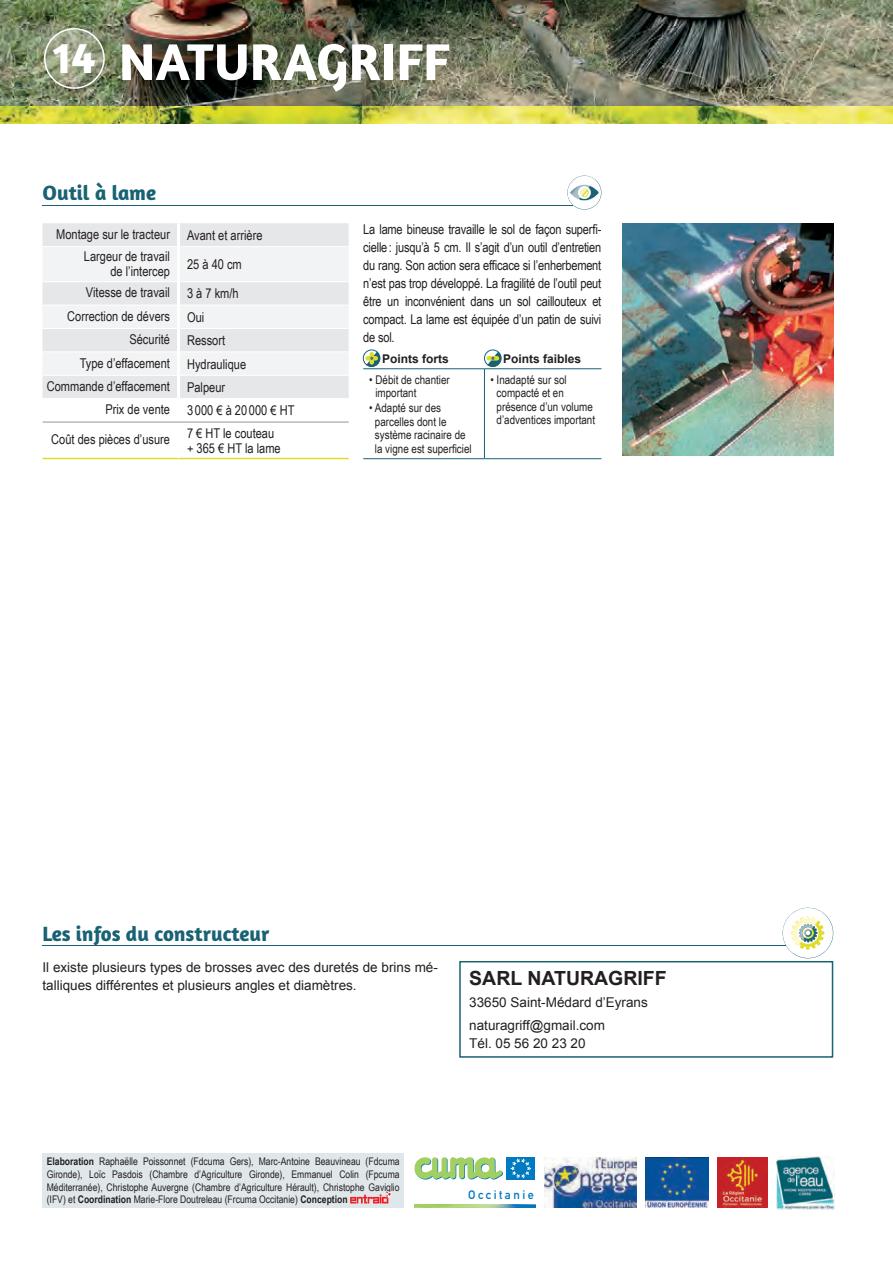
<style>
.page{position:relative;width:893px;height:1263px;background:#fff}
.page>*{position:absolute;margin:0;border:0;box-sizing:border-box;transform-origin:0 0}
.t1{font:700 52.5px "Amaranth";letter-spacing:.01em;color:#fff}
.t2{font:700 45px "Amaranth";color:#fff}
.t3{font:700 21px "Amaranth";color:#186274}
.t4{font:700 19.5px "Arial";color:#231f20}
.t5{font:13.5px/18px "Arial Narrow";color:#231f20;text-align:right}
.t6{font:13.5px/18px "Arial";color:#231f20}
.t7{font:12.15px "DIN Mittelschrift";letter-spacing:.2em;color:#007ac0}
.t8{font:12px/13.5px "Arial Narrow";color:#231f20}
.t9{font:700 12px "Arial";color:#231f20}
.t10{font:10.5px/12.8px "Arial Narrow";color:#231f20;text-align:justify}
.s1{font-weight:700}
</style>
<div class="page">
<img style="left:0;top:0;width:893px;height:106px">
<img style="left:623px;top:223px;width:210px;height:233px">
<div style="left:459px;top:961px;width:374px;height:97px;border:2px solid #186274"></div>
<div style="left:42px;top:223px;width:307px;height:175px;background:#e6e7e9"></div>
<svg style="left:42px;top:247px;width:307px;height:128px"></svg>
<hr style="left:42px;top:246px;width:135px;height:1px;background:#fff">
<hr style="left:180px;top:246px;width:169px;height:1px;background:#fff">
<hr style="left:42px;top:281px;width:135px;height:1px;background:#fff">
<hr style="left:180px;top:281px;width:169px;height:1px;background:#fff">
<hr style="left:42px;top:305px;width:135px;height:1px;background:#fff">
<hr style="left:180px;top:305px;width:169px;height:1px;background:#fff">
<hr style="left:42px;top:328px;width:135px;height:1px;background:#fff">
<hr style="left:180px;top:328px;width:169px;height:1px;background:#fff">
<hr style="left:42px;top:352px;width:135px;height:1px;background:#fff">
<hr style="left:180px;top:352px;width:169px;height:1px;background:#fff">
<hr style="left:42px;top:375px;width:135px;height:1px;background:#fff">
<hr style="left:180px;top:375px;width:169px;height:1px;background:#fff">
<hr style="left:42px;top:458px;width:137px;height:1px;background:#e0dc2e">
<hr style="left:179px;top:458px;width:170px;height:1px;background:#e0dc2e">
<hr style="left:177px;top:223px;width:3px;height:24px;background:#fff">
<hr style="left:177px;top:247px;width:3px;height:35px;background:#fff">
<hr style="left:177px;top:282px;width:3px;height:23px;background:#fff">
<hr style="left:177px;top:305px;width:3px;height:23px;background:#fff">
<hr style="left:177px;top:328px;width:3px;height:24px;background:#fff">
<hr style="left:177px;top:352px;width:3px;height:23px;background:#fff">
<hr style="left:177px;top:375px;width:3px;height:24px;background:#fff">
<hr style="left:42px;top:422px;width:137px;height:1px;background:#939598">
<hr style="left:179px;top:422px;width:170px;height:1px;background:#939598">
<hr style="left:42px;top:945px;width:744px;height:1px;background:#186274">
<hr style="left:363px;top:368px;width:121px;height:1px;background:#186274">
<hr style="left:484px;top:368px;width:117px;height:1px;background:#186274">
<hr style="left:484px;top:369px;width:1px;height:89px;background:#186274">
<hr style="left:363px;top:458px;width:121px;height:1px;background:#186274">
<hr style="left:484px;top:458px;width:117px;height:1px;background:#186274">
<img style="left:45px;top:29px;width:59px;height:59px;border-radius:30px">
<div style="left:44px;top:28px;width:61px;height:61px;border:2px solid #fff;border-radius:50%"></div>
<img style="left:0;top:106px;width:893px;height:17px">
<hr style="left:42px;top:205px;width:531px;height:1px;background:#186274">
<svg style="left:567px;top:176px;width:34px;height:34px"></svg>
<svg style="left:362px;top:349px;width:19px;height:19px"></svg>
<svg style="left:484px;top:349px;width:18px;height:19px"></svg>
<svg style="left:782px;top:908px;width:51px;height:50px"></svg>
<div style="left:42px;top:1153px;width:362px;height:55px;background:#e0e7eb"></div>
<svg style="left:350px;top:1192px;width:41px;height:11px"></svg>
<svg style="left:414px;top:1157px;width:89px;height:23px"></svg>
<div style="left:506px;top:1157px;width:29px;height:22px;background:#007ac0"></div>
<svg style="left:511px;top:1158px;width:20px;height:20px"></svg>
<img style="left:414px;top:1204px;width:121px;height:4px">
<img style="left:776px;top:1156px;width:58px;height:53px">
<img style="left:545px;top:1158px;width:91px;height:50px">
<img style="left:645px;top:1158px;width:64px;height:49px">
<img style="left:717px;top:1158px;width:50px;height:50px">
<h2 class="t2" style="left:53px;top:29px;width:44px">14</h2>
<h1 class="t1" style="left:119px;top:29px;width:332px">NATURAGRIFF</h1>
<h3 class="t3" style="left:42px;top:180px;width:115px">Outil à lame</h3>
<p class="t5" style="left:56px;top:225px;width:115px">Montage sur le tracteur</p>
<p class="t5" style="left:187px;top:226px;width:77px">Avant et arrière</p>
<p class="t5" style="left:84px;top:248px;width:88px;line-height:15px">Largeur de travail de l’intercep</p>
<p class="t5" style="left:187px;top:255px;width:56px">25 à 40 cm</p>
<p class="t5" style="left:86px;top:283px;width:86px">Vitesse de travail</p>
<p class="t5" style="left:187px;top:284px;width:53px">3 à 7 km/h</p>
<p class="t5" style="left:67px;top:307px;width:104px">Correction de dévers</p>
<p class="t5" style="left:187px;top:307px;width:19px">Oui</p>
<p class="t5" style="left:129px;top:330px;width:42px">Sécurité</p>
<p class="t5" style="left:187px;top:331px;width:40px">Ressort</p>
<p class="t5" style="left:80px;top:353px;width:92px">Type d’effacement</p>
<p class="t5" style="left:187px;top:354px;width:61px">Hydraulique</p>
<p class="t5" style="left:47px;top:377px;width:125px">Commande d’effacement</p>
<p class="t5" style="left:187px;top:378px;width:40px">Palpeur</p>
<p class="t5" style="left:105px;top:400px;width:66px">Prix de vente</p>
<p class="t5" style="left:187px;top:401px;width:109px">3 000 € à 20 000 € HT</p>
<p class="t5" style="left:51px;top:430px;width:120px">Coût des pièces d’usure</p>
<p class="t5" style="left:187px;top:425px;width:95px;line-height:15px;text-align:left">7 € HT le couteau + 365 € HT la lame</p>
<p class="t5" style="left:363px;top:220px;width:240px;text-align:justify">La lame bineuse travaille le sol de façon superfi&shy;cielle : jusqu’à 5 cm. Il s’agit d’un outil d’entretien du rang. Son action sera efficace si l’enherbement n’est pas trop développé. La fragilité de l’outil peut être un inconvénient dans un sol caillouteux et compact. La lame est équipée d’un patin de suivi de sol.</p>
<p class="t9" style="left:382px;top:350px;width:68px">Points forts</p>
<p class="t9" style="left:503px;top:350px;width:80px">Points faibles</p>
<p class="t8" style="left:375px;top:372px;width:76px;text-indent:-6px">• Débit de chantier important</p>
<p class="t8" style="left:375px;top:401px;width:98px;text-indent:-6px">• Adapté sur des parcelles dont le système racinaire de la vigne est superficiel</p>
<p class="t8" style="left:497px;top:372px;width:100px;text-indent:-6px">• Inadapté sur sol compacté et en présence d’un volume d’adventices important</p>
<h3 class="t3" style="left:42px;top:921px;width:228px">Les infos du constructeur</h3>
<p class="t6" style="left:42px;top:958px;width:397px">Il existe plusieurs types de brosses avec des duretés de brins mé&shy;talliques différentes et plusieurs angles et diamètres.</p>
<h3 class="t4" style="left:469px;top:965px;width:199px">SARL NATURAGRIFF</h3>
<p class="t6" style="left:469px;top:992px;width:180px;line-height:22.2px">33650 Saint-Médard d’Eyrans naturagriff@gmail.com</p>
<p class="t6" style="left:469px;top:1034px;width:118px">Tél. 05 56 20 23 20</p>
<p class="t10" style="left:47px;top:1155px;width:354px"><span class="s1">Elaboration</span> Raphaëlle Poissonnet (Fdcuma Gers), Marc-Antoine Beauvineau (Fdcuma Gironde), Loïc Pasdois (Chambre d’Agriculture Gironde), Emmanuel Colin (Fpcuma Méditerranée), Christophe Auvergne (Chambre d’Agriculture Hérault), Christophe Gaviglio (IFV) et <span class="s1">Coordination</span> Marie-Flore Doutreleau (Frcuma Occitanie) <span class="s1">Conception</span></p>
<p class="t7" style="left:468px;top:1188px;width:67px">Occitanie</p>
</div>
